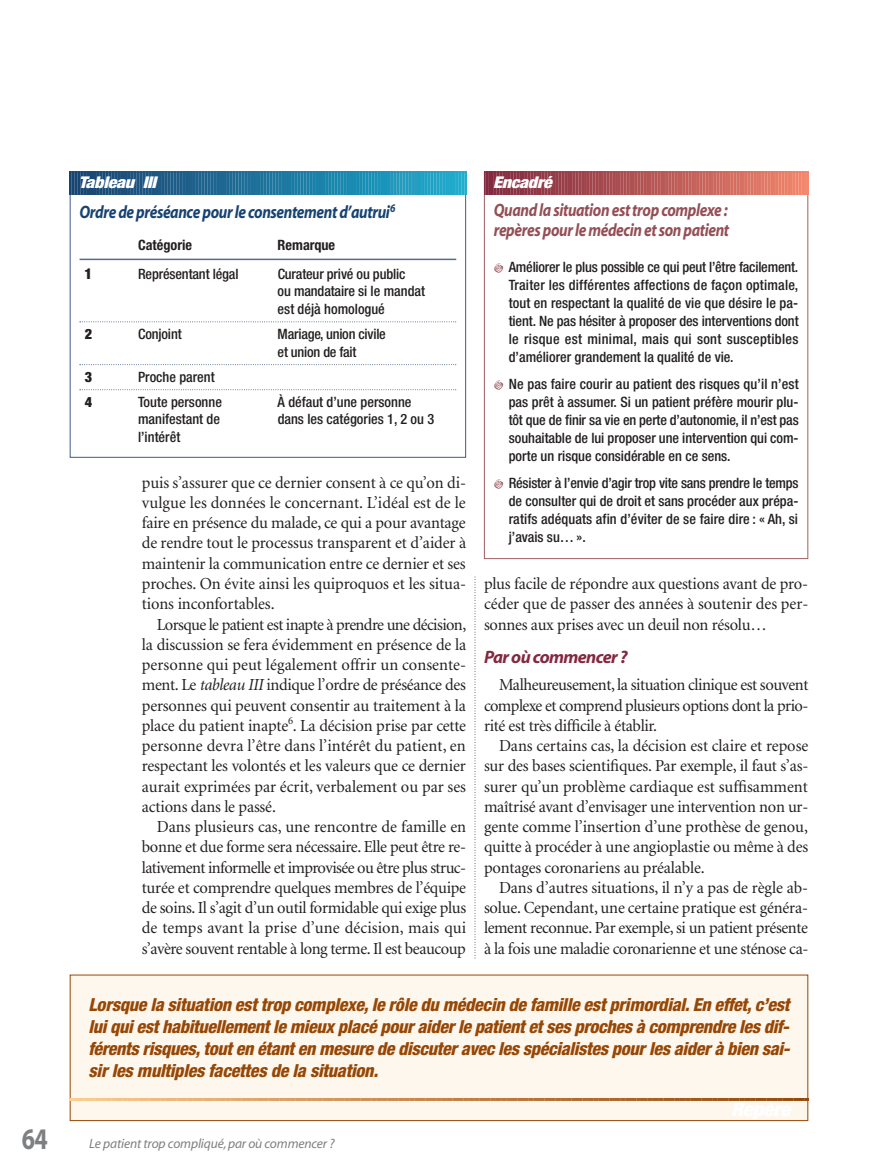
<style>
.page{position:relative;width:878px;height:1175px;background:#fff}
.page>*{position:absolute;margin:0;border:0;box-sizing:border-box;transform-origin:0 0}
.t1{font:700 30px "Myriad";color:#7d7f81;scale:.8 1}
.t2{font:italic 800 condensed 18px/21.8px "Helvetica Neue";letter-spacing:-.015em;color:#974705;text-align:justify}
.t3{font:italic 700 18px/19.5px "Myriad";letter-spacing:-.025em;color:#944f56;scale:.85 1}
.t4{font:italic 700 18px "Myriad";letter-spacing:-.025em;color:#174371;scale:.85 1}
.t5{font:italic 700 18px "Myriad";letter-spacing:-.035em;color:#82293f}
.t6{font:16.8px/20.2px "Minion";letter-spacing:-.015em;color:#231f20;text-align:justify}
.t7{font:italic 900 condensed 16.2px "Helvetica Neue";letter-spacing:-.015em;color:#fff;scale:1.11 1}
.t8{font:900 condensed 15px "Helvetica Neue";color:#231f20}
.t9{font:500 condensed 14.25px/18px "Helvetica Neue";color:#231f20;text-align:justify}
.t10{font:700 condensed 14.25px "Helvetica Neue";color:#231f20}
.t11{font:900 condensed 14.25px "Helvetica Neue";color:#231f20}
.t12{font:italic 13.5px "Myriad";letter-spacing:-.01em;color:#7d7f81}
.s1{font-style:italic}
</style>
<div class="page">
<svg style="left:474px;top:577px;width:1px;height:381px"></svg>
<hr style="left:80px;top:259px;width:376px;height:1px;background:#526b94">
<svg style="left:80px;top:321px;width:376px;height:1px"></svg>
<svg style="left:80px;top:364px;width:376px;height:1px"></svg>
<svg style="left:80px;top:389px;width:376px;height:1px"></svg>
<svg style="left:70px;top:172px;width:396px;height:22px;background:#257aa1"></svg>
<svg style="left:484px;top:172px;width:324px;height:22px;background:#b95c5b"></svg>
<div style="left:70px;top:975px;width:737px;height:145px;background:#fef7ed"></div>
<svg style="left:70px;top:1098px;width:23px;height:22px"></svg>
<hr style="left:97px;top:1098px;width:2px;height:22px;background:#f9c78a">
<svg style="left:103px;top:1098px;width:109px;height:3px"></svg>
<hr style="left:216px;top:1098px;width:2px;height:22px;background:#e6ae71">
<svg style="left:222px;top:1098px;width:109px;height:3px"></svg>
<hr style="left:335px;top:1098px;width:2px;height:22px;background:#d59559">
<svg style="left:341px;top:1098px;width:255px;height:3px"></svg>
<hr style="left:600px;top:1098px;width:2px;height:22px;background:#b16728">
<svg style="left:606px;top:1098px;width:109px;height:3px"></svg>
<hr style="left:719px;top:1098px;width:2px;height:22px;background:#a25414">
<svg style="left:725px;top:1098px;width:82px;height:3px"></svg>
<h1 class="t1" style="left:22px;top:1127px;width:34px">64</h1>
<p class="t7" style="left:79px;top:177px;width:71px">Tableau III</p>
<p class="t4" style="left:80px;top:206px;width:373px">Ordre de préséance pour le consentement d’autrui<sup>6</sup></p>
<p class="t10" style="left:138px;top:239px;width:56px">Catégorie</p>
<p class="t10" style="left:278px;top:239px;width:59px">Remarque</p>
<p class="t8" style="left:85px;top:268px;width:9px">1</p>
<p class="t9" style="left:138px;top:266px;width:102px">Représentant légal</p>
<p class="t9" style="left:277px;top:266px;width:149px;text-align:left">Curateur privé ou public<br>ou mandataire si le mandat est déjà homologué</p>
<p class="t11" style="left:85px;top:329px;width:9px">2</p>
<p class="t9" style="left:138px;top:326px;width:45px">Conjoint</p>
<p class="t9" style="left:277px;top:326px;width:110px">Mariage, union civile et union de fait</p>
<p class="t11" style="left:85px;top:371px;width:9px">3</p>
<p class="t9" style="left:138px;top:369px;width:78px">Proche parent</p>
<p class="t11" style="left:85px;top:396px;width:9px">4</p>
<p class="t9" style="left:138px;top:394px;width:85px">Toute personne</p>
<p class="t9" style="left:278px;top:394px;width:135px">À défaut d’une personne</p>
<p class="t9" style="left:138px;top:411px;width:83px">manifestant de</p>
<p class="t9" style="left:278px;top:411px;width:158px">dans les catégories 1, 2 ou 3</p>
<p class="t9" style="left:138px;top:429px;width:44px">l’intérêt</p>
<p class="t6" style="left:142px;top:473px;width:326px">puis s’assurer que ce dernier consent à ce qu’on di&shy;vulgue les données le concernant. L’idéal est de le faire en présence du malade, ce qui a pour avantage de rendre tout le processus transparent et d’aider à maintenir la communication entre ce dernier et ses proches. On évite ainsi les quiproquos et les situa&shy;tions inconfortables.</p>
<p class="t6" style="left:142px;top:615px;width:326px;text-indent:15px">Lorsque le patient est inapte à prendre une décision, la discussion se fera évidemment en présence de la personne qui peut légalement offrir un consente&shy;ment. Le <span class="s1">tableau III</span> indique l’ordre de préséance des personnes qui peuvent consentir au traitement à la place du patient inapte<sup>6</sup>. La décision prise par cette personne devra l’être dans l’intérêt du patient, en respectant les volontés et les valeurs que ce dernier aurait exprimées par écrit, verbalement ou par ses actions dans le passé.</p>
<p class="t6" style="left:142px;top:818px;width:326px;text-indent:15px">Dans plusieurs cas, une rencontre de famille en bonne et due forme sera nécessaire. Elle peut être re&shy;lativement informelle et improvisée ou être plus struc&shy;turée et comprendre quelques membres de l’équipe de soins. Il s’agit d’un outil formidable qui exige plus de temps avant la prise d’une décision, mais qui s’avère souvent rentable à long terme. Il est beaucoup</p>
<p class="t7" style="left:493px;top:177px;width:54px">Encadré</p>
<p class="t3" style="left:494px;top:202px;width:278px">Quand la situation est trop complexe : repères pour le médecin et son patient</p>
<p class="t9" style="left:508px;top:259px;width:291px">Améliorer le plus possible ce qui peut l’être facilement.<br>Traiter les différentes affections de façon optimale, tout en respectant la qualité de vie que désire le pa&shy;tient. Ne pas hésiter à proposer des interventions dont le risque est minimal, mais qui sont susceptibles d’améliorer grandement la qualité de vie.</p>
<p class="t9" style="left:508px;top:376px;width:291px">Ne pas faire courir au patient des risques qu’il n’est pas prêt à assumer. Si un patient préfère mourir plu&shy;tôt que de finir sa vie en perte d’autonomie, il n’est pas souhaitable de lui proposer une intervention qui com&shy;porte un risque considérable en ce sens.</p>
<p class="t9" style="left:508px;top:475px;width:291px">Résister à l’envie d’agir trop vite sans prendre le temps de consulter qui de droit et sans procéder aux prépa&shy;ratifs adéquats afin d’éviter de se faire dire : « Ah, si j’avais su… ».</p>
<p class="t6" style="left:484px;top:575px;width:326px">plus facile de répondre aux questions avant de pro&shy;céder que de passer des années à soutenir des per&shy;sonnes aux prises avec un deuil non résolu…</p>
<p class="t5" style="left:484px;top:650px;width:145px">Par où commencer ?</p>
<p class="t6" style="left:484px;top:676px;width:326px;text-indent:15px">Malheureusement, la situation clinique est souvent complexe et comprend plusieurs options dont la prio&shy;rité est très difficile à établir.</p>
<p class="t6" style="left:484px;top:737px;width:326px;text-indent:15px">Dans certains cas, la décision est claire et repose sur des bases scientifiques. Par exemple, il faut s’as&shy;surer qu’un problème cardiaque est suffisamment maîtrisé avant d’envisager une intervention non ur&shy;gente comme l’insertion d’une prothèse de genou, quitte à procéder à une angioplastie ou même à des pontages coronariens au préalable.</p>
<p class="t6" style="left:484px;top:878px;width:326px;text-indent:15px">Dans d’autres situations, il n’y a pas de règle ab&shy;solue. Cependant, une certaine pratique est généra&shy;lement reconnue. Par exemple, si un patient présente à la fois une maladie coronarienne et une sténose ca-</p>
<p class="t2" style="left:88px;top:995px;width:703px">Lorsque la situation est trop complexe, le rôle du médecin de famille est primordial. En effet, c’est lui qui est habituellement le mieux placé pour aider le patient et ses proches à comprendre les dif&shy;férents risques, tout en étant en mesure de discuter avec les spécialistes pour les aider à bien sai&shy;sir les multiples facettes de la situation.</p>
<p class="t12" style="left:89px;top:1138px;width:247px">Le patient trop compliqué,par où commencer ?</p>
</div>
